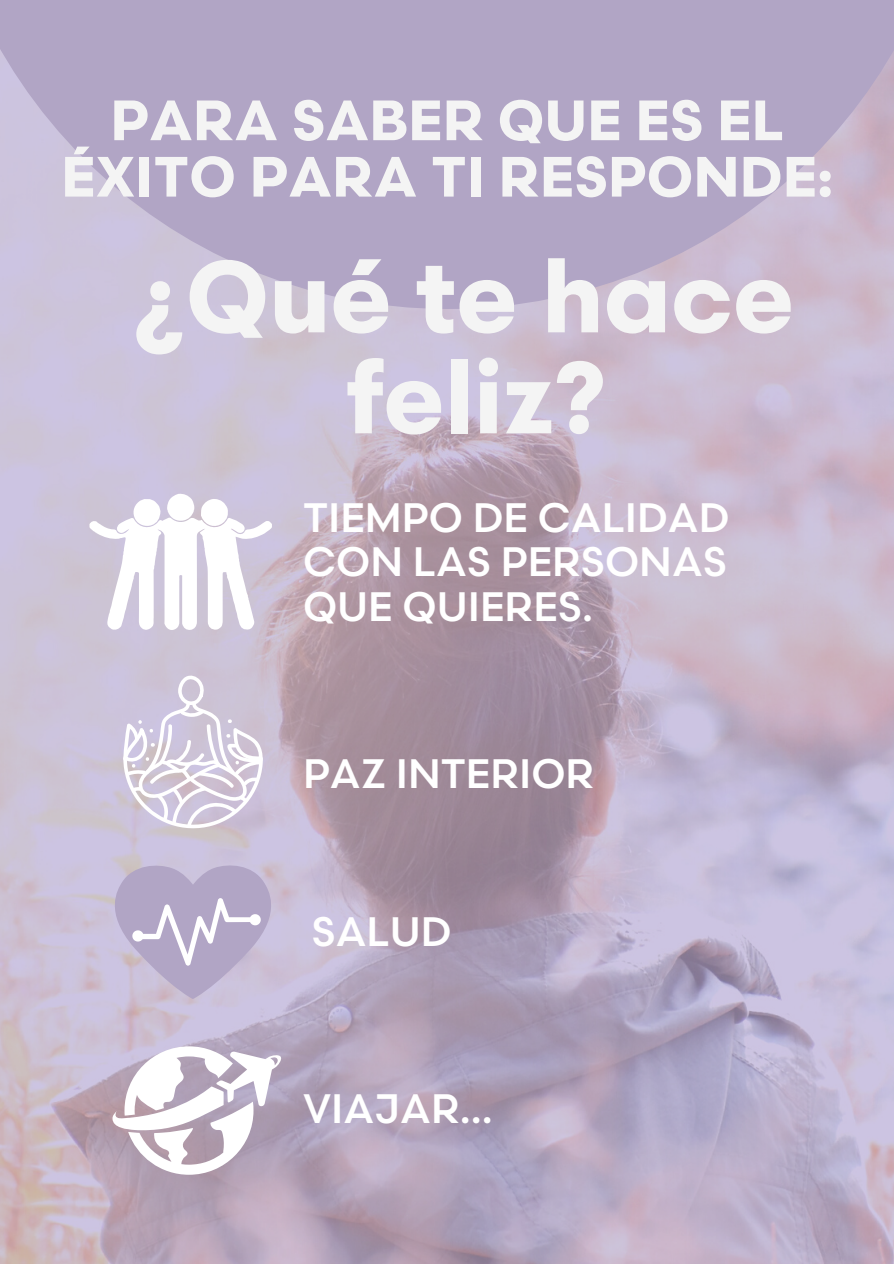
<style>
.page{position:relative;width:894px;height:1264px;background:#fff}
.page>*{position:absolute;margin:0;border:0;box-sizing:border-box;transform-origin:0 0}
.t1{font:700 101.4px "Scandia Web";color:#f4f4f4}
.t2{font:700 56.7px/56.4px "Scandia Web";color:#f4f4f4;text-align:center}
.t3{font:500 41.1px/44.4px "Scandia Web";color:#fff;text-align:justify}
</style>
<div class="page">
<img style="left:0;top:309px;width:893px;height:954px">
<svg style="left:0;top:0;width:893px;height:309px;background:#b7abc8"></svg>
<svg style="left:89px;top:493px;width:183px;height:139px"></svg>
<svg style="left:103px;top:863px;width:179px;height:136px;background:#c0b5d0"></svg>
<svg style="left:112px;top:1046px;width:170px;height:128px"></svg>
<svg style="left:123px;top:674px;width:140px;height:155px"></svg>
<p class="t2" style="left:61px;top:95px;width:773px">PARA SABER QUE ES EL<br>ÉXITO PARA TI RESPONDE:</p>
<p class="t1" style="left:133px;top:241px;width:662px">¿Qué te hace</p>
<p class="t1" style="left:346px;top:342px;width:261px">feliz?</p>
<p class="t3" style="left:303px;top:497px;width:428px">TIEMPO DE CALIDAD CON LAS PERSONAS QUE QUIERES.</p>
<p class="t3" style="left:303px;top:754px;width:293px">PAZ INTERIOR</p>
<p class="t3" style="left:311px;top:911px;width:141px">SALUD</p>
<p class="t3" style="left:303px;top:1088px;width:191px">VIAJAR...</p>
</div>
